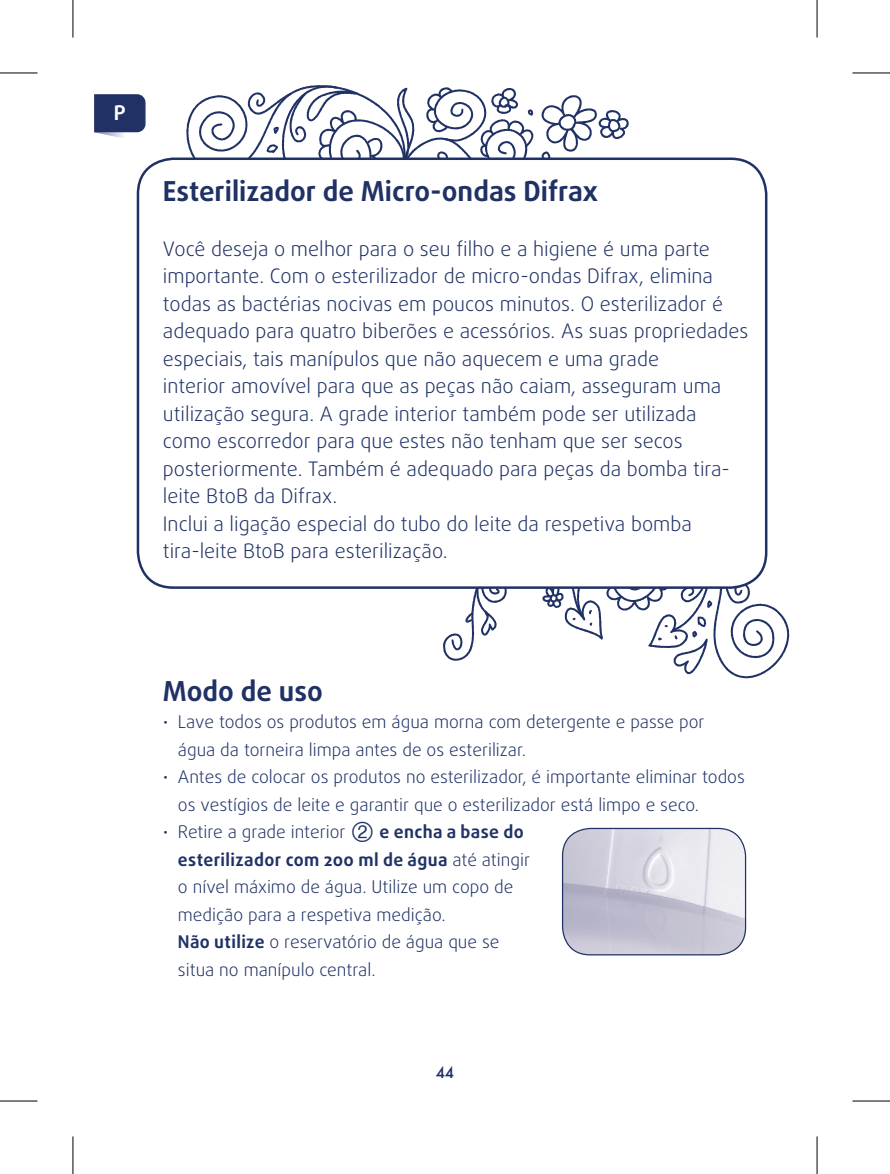
<style>
.page{position:relative;width:890px;height:1174px;background:#fff}
.page>*{position:absolute;margin:0;border:0;box-sizing:border-box;transform-origin:0 0}
.t1{font:700 27.5px "Daxline Pro";color:#203265}
.t2{font:700 20.25px "Daxline Pro";color:#fff}
.t3{font:300 20px/27.5px "Daxline Pro";color:#203265}
.t4{font:300 17.5px/27.5px "Daxline Pro";color:#203265}
.t5{font:500 15px "Futura";color:#203265}
.s1{font-family:"Circle Frame";font-weight:400;font-size:27.5px}
.s2{font-weight:700}
</style>
<div class="page">
<svg style="left:443px;top:390px;width:346px;height:288px"></svg>
<svg style="left:542px;top:95px;width:87px;height:62px"></svg>
<svg style="left:186px;top:85px;width:347px;height:72px"></svg>
<div style="left:138px;top:159px;width:628px;height:428px;background:#fff;border-radius:35px"></div>
<div style="left:137px;top:157px;width:630px;height:432px;border:2px solid #203265;border-radius:35px"></div>
<svg style="left:94px;top:132px;width:45px;height:6px"></svg>
<svg style="left:94px;top:94px;width:52px;height:38px;background:#263869"></svg>
<img style="left:563px;top:829px;width:183px;height:125px">
<div style="left:562px;top:827px;width:184px;height:128px;border:1px solid #203265;border-radius:28px"></div>
<svg style="left:816px;top:0;width:1px;height:38px"></svg>
<svg style="left:816px;top:1136px;width:1px;height:37px"></svg>
<hr style="left:0;top:73px;width:38px;height:1px;background:#000">
<hr style="left:852px;top:73px;width:38px;height:1px;background:#000">
<hr style="left:0;top:1100px;width:38px;height:1px;background:#000">
<hr style="left:852px;top:1100px;width:38px;height:1px;background:#000">
<hr style="left:73px;top:0;width:1px;height:38px;background:#000">
<hr style="left:73px;top:1136px;width:1px;height:37px;background:#000">
<hr style="left:817px;top:0;width:1px;height:38px;background:#000">
<hr style="left:817px;top:1136px;width:1px;height:37px;background:#000">
<p class="t2" style="left:114px;top:99px;width:13px">P</p>
<h1 class="t1" style="left:163px;top:172px;width:436px">Esterilizador de Micro-ondas Difrax</h1>
<p class="t3" style="left:163px;top:235px;width:587px">Você deseja o melhor para o seu filho e a higiene é uma parte importante. Com o esterilizador de micro-ondas Difrax, elimina todas as bactérias nocivas em poucos minutos. O esterilizador é adequado para quatro biberões e acessórios. As suas propriedades especiais, tais manípulos que não aquecem e uma grade<br>interior amovível para que as peças não caiam, asseguram uma utilização segura. A grade interior também pode ser utilizada como escorredor para que estes não tenham que ser secos posteriormente. Também é adequado para peças da bomba tira&shy;leite BtoB da Difrax.<br>Inclui a ligação especial do tubo do leite da respetiva bomba tira-leite BtoB para esterilização.</p>
<h1 class="t1" style="left:163px;top:672px;width:161px">Modo de uso</h1>
<p class="t4" style="left:178px;top:708px;width:528px;text-indent:-15px">• Lave todos os produtos em água morna com detergente e passe por água da torneira limpa antes de os esterilizar.</p>
<p class="t4" style="left:178px;top:763px;width:568px;text-indent:-15px">• Antes de colocar os produtos no esterilizador, é importante eliminar todos os vestígios de leite e garantir que o esterilizador está limpo e seco.</p>
<p class="t4" style="left:178px;top:818px;width:354px;text-indent:-15px">• Retire a grade interior <span class="s1">2</span> <span class="s2">e encha a base do esterilizador com 200 ml de água</span> até atingir o nível máximo de água. Utilize um copo de medição para a respetiva medição.<br><span class="s2">Não utilize</span> o reservatório de água que se situa no manípulo central.</p>
<p class="t5" style="left:436px;top:1061px;width:20px">44</p>
</div>
